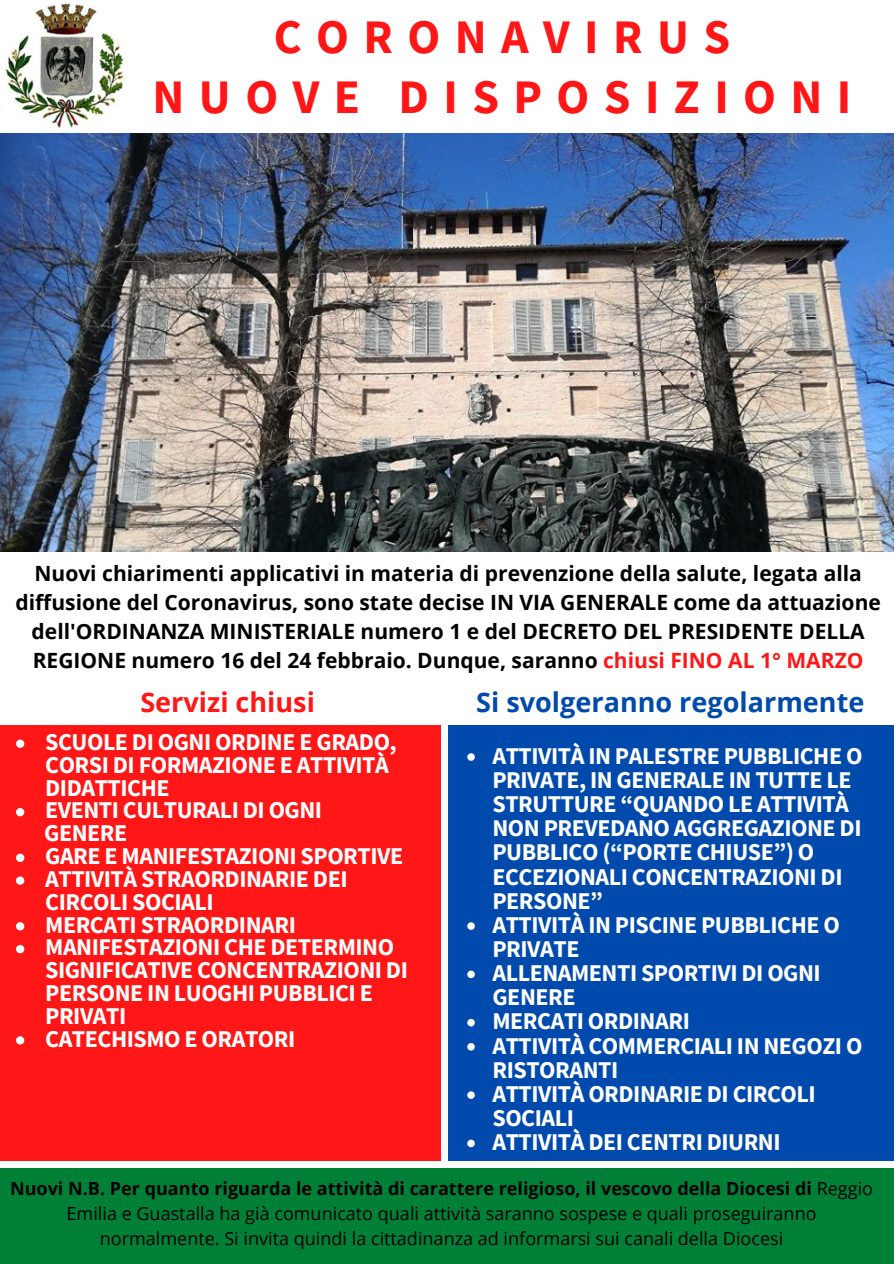
<style>
.page{position:relative;width:894px;height:1264px;background:#fff}
.page>*{position:absolute;margin:0;border:0;box-sizing:border-box;transform-origin:0 0}
.t1{font:700 48px/59.4px "Source Sans Pro";letter-spacing:.3em;color:#ff1616;text-align:center}
.t2{font:700 27px "Open Sans";color:#004aad}
.t3{font:700 27px "Open Sans";color:#ff1616}
.t4{font:700 24px/24.2px "Source Sans Pro";letter-spacing:-.02em;color:#fff}
.t5{font:700 21px/29.1px "Open Sans";color:#000;text-align:center}
.t6{font:18px/24.9px "Open Sans";color:#000;text-align:center}
.s1{color:#ff1616}
.s2{font-weight:700}
</style>
<div class="page">
<div style="left:0;top:725px;width:441px;height:435px;background:#ff1616"></div>
<div style="left:448px;top:725px;width:445px;height:435px;background:#004aad"></div>
<svg style="left:467px;top:753px;width:7px;height:7px"></svg>
<svg style="left:467px;top:922px;width:7px;height:7px"></svg>
<svg style="left:467px;top:970px;width:7px;height:8px"></svg>
<svg style="left:467px;top:1018px;width:7px;height:8px"></svg>
<svg style="left:467px;top:1043px;width:7px;height:7px"></svg>
<svg style="left:467px;top:1091px;width:7px;height:7px"></svg>
<svg style="left:467px;top:1139px;width:7px;height:8px"></svg>
<div style="left:0;top:1168px;width:893px;height:95px;background:#008037"></div>
<img style="left:5px;top:2px;width:119px;height:125px">
<img style="left:0;top:133px;width:893px;height:418px">
<svg style="left:16px;top:739px;width:8px;height:9px"></svg>
<svg style="left:16px;top:808px;width:8px;height:8px"></svg>
<svg style="left:16px;top:853px;width:8px;height:9px"></svg>
<svg style="left:16px;top:876px;width:8px;height:8px"></svg>
<svg style="left:16px;top:922px;width:8px;height:8px"></svg>
<svg style="left:16px;top:945px;width:8px;height:8px"></svg>
<svg style="left:16px;top:1036px;width:8px;height:8px"></svg>
<h1 class="t1" style="left:152px;top:7px;width:700px">CORONAVIRUS<br>NUOVE DISPOSIZIONI</h1>
<p class="t5" style="left:15px;top:558px;width:866px">Nuovi chiarimenti applicativi in materia di prevenzione della salute, legata alla diffusione del Coronavirus, sono state decise IN VIA GENERALE come da attuazione dell'ORDINANZA MINISTERIALE numero 1 e del DECRETO DEL PRESIDENTE DELLA REGIONE numero 16 del 24 febbraio. Dunque, saranno <span class="s1">chiusi FINO AL 1° MARZO</span></p>
<p class="t3" style="left:140px;top:683px;width:176px">Servizi chiusi</p>
<p class="t2" style="left:476px;top:682px;width:389px">Si svolgeranno regolarmente</p>
<p class="t4" style="left:45px;top:730px;width:353px;line-height:22.8px">SCUOLE DI OGNI ORDINE E GRADO,<br>CORSI DI FORMAZIONE E ATTIVITÀ<br>DIDATTICHE<br>EVENTI CULTURALI DI OGNI</p>
<p class="t4" style="left:45px;top:844px;width:364px;line-height:22.8px">GARE E MANIFESTAZIONI SPORTIVE<br>ATTIVITÀ STRAORDINARIE DEI<br>CIRCOLI SOCIALI<br>MERCATI STRAORDINARI<br>MANIFESTAZIONI CHE DETERMINO<br>SIGNIFICATIVE CONCENTRAZIONI DI<br>PERSONE IN LUOGHI PUBBLICI E<br>PRIVATI<br>CATECHISMO E ORATORI</p>
<p class="t4" style="left:44px;top:820px;width:85px">GENERE</p>
<p class="t4" style="left:492px;top:743px;width:371px">ATTIVITÀ IN PALESTRE PUBBLICHE O<br>PRIVATE, IN GENERALE IN TUTTE LE<br>STRUTTURE “QUANDO LE ATTIVITÀ<br>NON PREVEDANO AGGREGAZIONE DI<br>PUBBLICO (“PORTE CHIUSE”) O<br>ECCEZIONALI CONCENTRAZIONI DI<br>PERSONE”<br>ATTIVITÀ IN PISCINE PUBBLICHE O<br>PRIVATE<br>ALLENAMENTI SPORTIVI DI OGNI<br>GENERE<br>MERCATI ORDINARI<br>ATTIVITÀ COMMERCIALI IN NEGOZI O<br>RISTORANTI<br>ATTIVITÀ ORDINARIE DI CIRCOLI<br>SOCIALI<br>ATTIVITÀ DEI CENTRI DIURNI</p>
<p class="t6" style="left:10px;top:1175px;width:864px"><span class="s2">Nuovi N.B. Per quanto riguarda le attività di carattere religioso, il vescovo della Diocesi di</span> Reggio<br>Emilia e Guastalla ha già comunicato quali attività saranno sospese e quali proseguiranno normalmente. Si invita quindi la cittadinanza ad informarsi sui canali della Diocesi</p>
</div>
